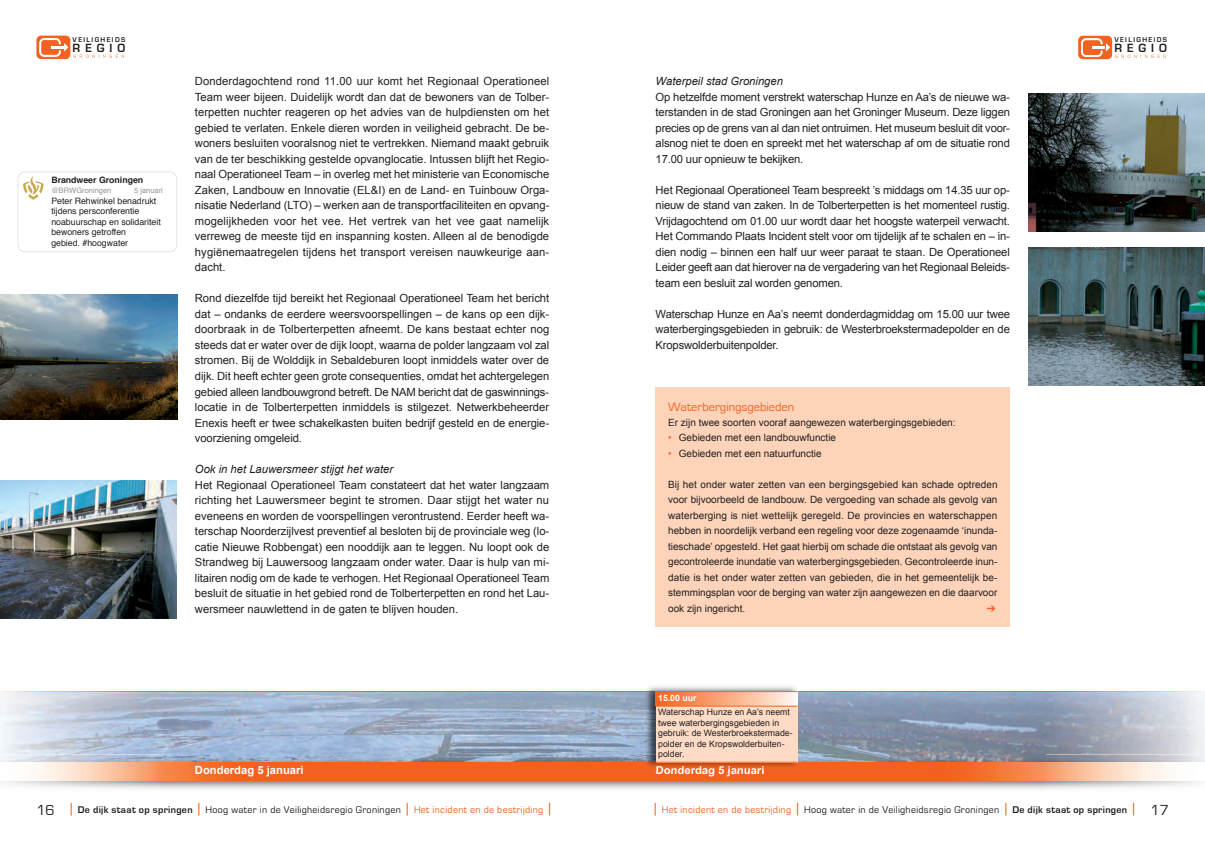
<style>
.page{position:relative;width:1205px;height:851px;background:#fff}
.page>*{position:absolute;margin:0;border:0;box-sizing:border-box;transform-origin:0 0}
.t1{font:12.5px "Eurostile";color:#f26221}
.t2{font:700 12.38px "Eurostile";letter-spacing:.415em;color:#231f20}
.t3{font:11.25px/15.5px "Arial";letter-spacing:-.015em;color:#231f20;text-align:justify}
.t4{font:italic 11.25px "Arial";color:#231f20}
.t5{font:700 11.25px "Arial";color:#fff}
.t6{font:10px/15.5px "Arial";color:#231f20;text-align:justify}
.t7{font:10px "Eurostile";letter-spacing:.03em;color:#231f20}
.t8{font:8.75px/10.5px "Arial";color:#231f20}
.t9{font:8.75px/10.5px "Helvetica";color:#231f20}
.t10{font:700 8.75px "Helvetica";color:#231f20}
.t11{font:700 8.75px "Arial";color:#fff}
.t12{font:7.5px "Helvetica";color:#939598}
.t13{font:700 7.25px "Eurostile";letter-spacing:.2em;color:#231f20}
.s1{color:#f26221}
.s2{font-size:15px}
.s3{font-size:15px;color:#f26221}
.s4{font-weight:700}
</style>
<div class="page">
<img style="left:160px;top:692px;width:886px;height:97px">
<div style="left:36px;top:36px;width:34px;height:23px;background:#f26221;border-radius:5px"></div>
<svg style="left:39px;top:38px;width:85px;height:20px"></svg>
<div style="left:1078px;top:36px;width:34px;height:23px;background:#f26221;border-radius:5px"></div>
<svg style="left:1081px;top:38px;width:85px;height:20px"></svg>
<img style="left:160px;top:754px;width:886px;height:8px">
<svg style="left:160px;top:762px;width:886px;height:18px;background:#f26626"></svg>
<hr style="left:0;top:691px;width:1205px;height:1px;background:#f26221">
<img style="left:1046px;top:692px;width:159px;height:97px">
<img style="left:1056px;top:691px;width:149px;height:1px">
<img style="left:0;top:692px;width:160px;height:97px">
<img style="left:0;top:691px;width:149px;height:1px">
<img style="left:642px;top:686px;width:159px;height:84px">
<img style="left:642px;top:691px;width:159px;height:1px">
<img style="left:656px;top:766px;width:52px;height:4px">
<svg style="left:656px;top:692px;width:141px;height:13px;background:#f8ac82"></svg>
<div style="left:656px;top:706px;width:141px;height:56px;background:#fddbc5"></div>
<hr style="left:656px;top:691px;width:141px;height:1px;background:#f26221">
<hr style="left:656px;top:705px;width:141px;height:1px;background:#f26221">
<hr style="left:656px;top:761px;width:141px;height:1px;background:#f26221">
<div style="left:18px;top:172px;width:159px;height:80px;border:1px solid #c7c8ca;border-radius:7px"></div>
<svg style="left:23px;top:176px;width:21px;height:24px"></svg>
<img style="left:0;top:295px;width:177px;height:124px">
<img style="left:0;top:480px;width:176px;height:138px">
<div style="left:656px;top:387px;width:354px;height:240px;background:#fdd4b9"></div>
<img style="left:1028px;top:93px;width:177px;height:139px">
<img style="left:1028px;top:248px;width:177px;height:138px">
<p class="t13" style="left:73px;top:36px;width:54px">VEILIGHEIDS</p>
<p class="t2" style="left:73px;top:41px;width:54px">REGIO</p>
<p class="t10" style="left:51px;top:176px;width:93px">Brandweer Groningen</p>
<p class="t12" style="left:51px;top:188px;width:61px">@BRWGroningen</p>
<p class="t12" style="left:134px;top:188px;width:30px">5 januari</p>
<p class="t9" style="left:51px;top:196px;width:111px">Peter Rehwinkel benadrukt tijdens persconferentie noabuurschap en solidariteit bewoners getroffen<br>gebied. #hoogwater</p>
<p class="t3" style="left:195px;top:74px;width:356px">Donderdagochtend rond 11.00 uur komt het Regionaal Operationeel Team weer bijeen. Duidelijk wordt dan dat de bewoners van de Tolber&shy;terpetten nuchter reageren op het advies van de hulpdiensten om het gebied te verlaten. Enkele dieren worden in veiligheid gebracht. De be&shy;woners besluiten vooralsnog niet te vertrekken. Niemand maakt gebruik van de ter beschikking gestelde opvanglocatie. Intussen blijft het Regio&shy;naal Operationeel Team – in overleg met het ministerie van Economische Zaken, Landbouw en Innovatie (EL&amp;I) en de Land- en Tuinbouw Orga&shy;nisatie Nederland (LTO) – werken aan de transportfaciliteiten en opvang&shy;mogelijkheden voor het vee. Het vertrek van het vee gaat namelijk verreweg de meeste tijd en inspanning kosten. Alleen al de benodigde hygiënemaatregelen tijdens het transport vereisen nauwkeurige aan&shy;dacht.</p>
<p class="t3" style="left:195px;top:291px;width:356px">Rond diezelfde tijd bereikt het Regionaal Operationeel Team het bericht dat – ondanks de eerdere weersvoorspellingen – de kans op een dijk&shy;doorbraak in de Tolberterpetten afneemt. De kans bestaat echter nog steeds dat er water over de dijk loopt, waarna de polder langzaam vol zal stromen. Bij de Wolddijk in Sebaldeburen loopt inmiddels water over de dijk. Dit heeft echter geen grote consequenties, omdat het achtergelegen gebied alleen landbouwgrond betreft. De NAM bericht dat de gaswinnings&shy;locatie in de Tolberterpetten inmiddels is stilgezet. Netwerk beheerder Enexis heeft er twee schakelkasten buiten bedrijf gesteld en de energie&shy;voorziening omgeleid.</p>
<p class="t4" style="left:195px;top:463px;width:200px">Ook in het Lauwersmeer stijgt het water</p>
<p class="t3" style="left:195px;top:477px;width:356px">Het Regionaal Operationeel Team constateert dat het water langzaam richting het Lauwersmeer begint te stromen. Daar stijgt het water nu eveneens en worden de voorspellingen verontrustend. Eerder heeft wa&shy;terschap Noorderzijlvest preventief al besloten bij de provinciale weg (lo&shy;catie Nieuwe Robbengat) een nooddijk aan te leggen. Nu loopt ook de Strandweg bij Lauwersoog langzaam onder water. Daar is hulp van mi&shy;litairen nodig om de kade te verhogen. Het Regionaal Operationeel Team besluit de situatie in het gebied rond de Tolberterpetten en rond het Lau&shy;wersmeer nauwlettend in de gaten te blijven houden.</p>
<p class="t4" style="left:656px;top:75px;width:129px">Waterpeil stad Groningen</p>
<p class="t3" style="left:656px;top:89px;width:356px">Op hetzelfde moment verstrekt waterschap Hunze en Aa’s de nieuwe wa&shy;terstanden in de stad Groningen aan het Groninger Museum. Deze liggen precies op de grens van al dan niet ontruimen. Het museum besluit dit voor&shy;alsnog niet te doen en spreekt met het waterschap af om de situatie rond 17.00 uur opnieuw te bekijken.</p>
<p class="t3" style="left:656px;top:182px;width:356px">Het Regionaal Operationeel Team bespreekt ’s middags om 14.35 uur op&shy;nieuw de stand van zaken. In de Tolberterpetten is het momenteel rustig.<br>Vrijdagochtend om 01.00 uur wordt daar het hoogste waterpeil verwacht.<br>Het Commando Plaats Incident stelt voor om tijdelijk af te schalen en – in&shy;dien nodig – binnen een half uur weer paraat te staan. De Operationeel Leider geeft aan dat hierover na de vergadering van het Regionaal Beleids&shy;team een besluit zal worden genomen.</p>
<p class="t3" style="left:656px;top:306px;width:356px">Waterschap Hunze en Aa’s neemt donderdagmiddag om 15.00 uur twee waterbergingsgebieden in gebruik: de Westerbroekstermadepolder en de Kropswolderbuitenpolder.</p>
<p class="t1" style="left:668px;top:401px;width:128px">Waterbergingsgebieden</p>
<p class="t6" style="left:668px;top:414px;width:289px">Er zijn twee soorten vooraf aangewezen waterbergingsgebieden:</p>
<p class="t6" style="left:668px;top:430px;width:169px"><span class="s1">•</span> Gebieden met een landbouwfunctie</p>
<p class="t6" style="left:668px;top:445px;width:155px"><span class="s1">•</span> Gebieden met een natuurfunctie</p>
<p class="t6" style="left:668px;top:476px;width:331px">Bij het onder water zetten van een bergingsgebied kan schade optreden voor bijvoorbeeld de landbouw. De vergoeding van schade als gevolg van waterberging is niet wettelijk geregeld. De provincies en waterschappen hebben in noordelijk verband een regeling voor deze zogenaamde ‘inunda&shy;tieschade’ opgesteld. Het gaat hierbij om schade die ontstaat als gevolg van gecontroleerde inundatie van waterbergingsgebieden. Gecontroleerde inun&shy;datie is het onder water zetten van gebieden, die in het gemeentelijk be&shy;stemmingsplan voor de berging van water zijn aangewezen en die daarvoor ook zijn ingericht.</p>
<p class="t11" style="left:658px;top:693px;width:40px">15.00 uur</p>
<p class="t8" style="left:658px;top:706px;width:136px">Waterschap Hunze en Aa’s neemt twee waterbergingsgebieden in gebruik: de Westerbroekstermade&shy;polder en de Kropswolderbuiten&shy;polder.</p>
<p class="t5" style="left:195px;top:763px;width:110px">Donderdag 5 januari</p>
<p class="t5" style="left:656px;top:763px;width:110px">Donderdag 5 januari</p>
<p class="t13" style="left:1114px;top:36px;width:54px">VEILIGHEIDS</p>
<p class="t2" style="left:1114px;top:42px;width:54px">REGIO</p>
<p class="t7" style="left:36px;top:804px;width:515px"><span class="s2">16</span> <span class="s3">|</span> <span class="s4">De dijk staat op springen</span> <span class="s3">|</span> Hoog water in de Veiligheidsregio Groningen <span class="s3">|</span> <span class="s1">Het incident en de bestrijding</span> <span class="s3">|</span></p>
<p class="t7" style="left:655px;top:804px;width:516px"><span class="s3">|</span> <span class="s1">Het incident en de bestrijding</span> <span class="s3">|</span> Hoog water in de Veiligheidsregio Groningen <span class="s3">|</span> <span class="s4">De dijk staat op springen</span> <span class="s3">|</span> <span class="s2">17</span></p>
</div>
